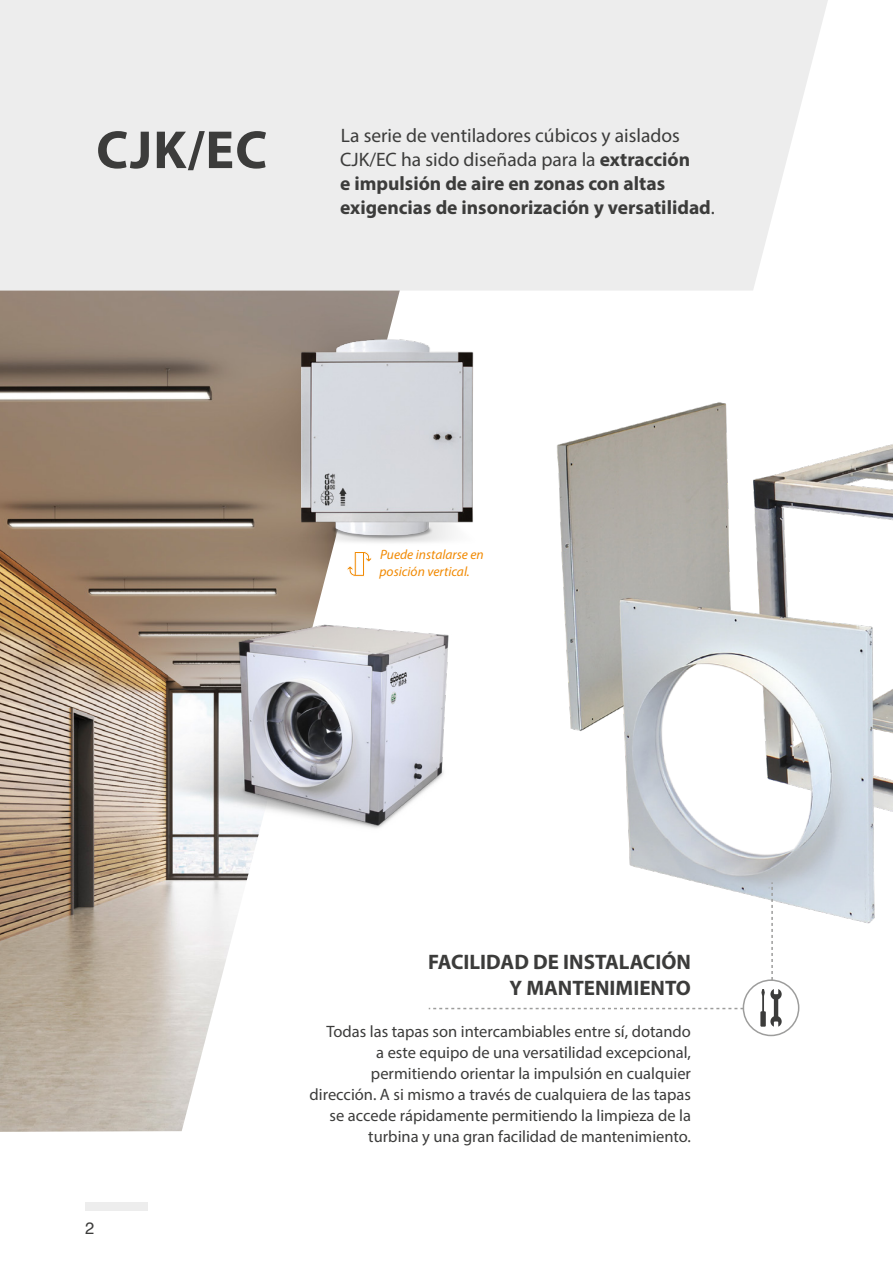
<style>
.page{position:relative;width:893px;height:1263px;background:#fff}
.page>*{position:absolute;margin:0;border:0;box-sizing:border-box;transform-origin:0 0}
.t1{font:700 54px "Myriad Pro";color:#3c3c3b}
.t2{font:700 21px/25.2px "Myriad Pro";color:#3c3c3b;text-align:right}
.t3{font:700 19.5px/24px "Myriad Pro";color:#3c3c3b}
.t4{font:16.5px/21px "Myriad Pro";color:#3c3c3b;text-align:right}
.t5{font:16.5px "Helvetica";color:#3c3c3b}
.t6{font:italic 13.5px/16.5px "Myriad Pro";color:#f18a04}
.s1{font-weight:400}
</style>
<div class="page">
<div style="left:85px;top:1202px;width:62px;height:8px;background:#ededed"></div>
<img style="left:0;top:291px;width:400px;height:841px">
<img style="left:557px;top:402px;width:336px;height:522px">
<img style="left:103px;top:602px;width:346px;height:250px">
<img style="left:85px;top:326px;width:389px;height:238px">
<div style="left:743px;top:979px;width:56px;height:57px;border:2px solid #9d9d9c;border-radius:50%"></div>
<svg style="left:428px;top:881px;width:354px;height:146px"></svg>
<div style="left:0;top:0;width:828px;height:291px;background:#ededed"></div>
<svg style="left:346px;top:551px;width:27px;height:26px"></svg>
<h1 class="t1" style="left:96px;top:115px;width:173px">CJK/EC</h1>
<p class="t3" style="left:340px;top:123px;width:376px"><span class="s1">La serie de ventiladores cúbicos y aislados CJK/EC ha sido diseñada para la</span> extracción<br>e impulsión de aire en zonas con altas exigencias de insonorización y versatilidad<span class="s1">.</span></p>
<p class="t6" style="left:379px;top:546px;width:106px">Puede instalarse en posición vertical.</p>
<p class="t5" style="left:85px;top:1215px;width:11px">2</p>
<p class="t2" style="left:428px;top:949px;width:264px">FACILIDAD DE INSTALACIÓN<br>Y MANTENIMIENTO</p>
<p class="t4" style="left:310px;top:1020px;width:383px">Todas las tapas son intercambiables entre sí, dotando<br>a este equipo de una versatilidad excepcional, permitiendo orientar la impulsión en cualquier dirección. A si mismo a través de cualquiera de las tapas se accede rápidamente permitiendo la limpieza de la turbina y una gran facilidad de mantenimiento.</p>
</div>
